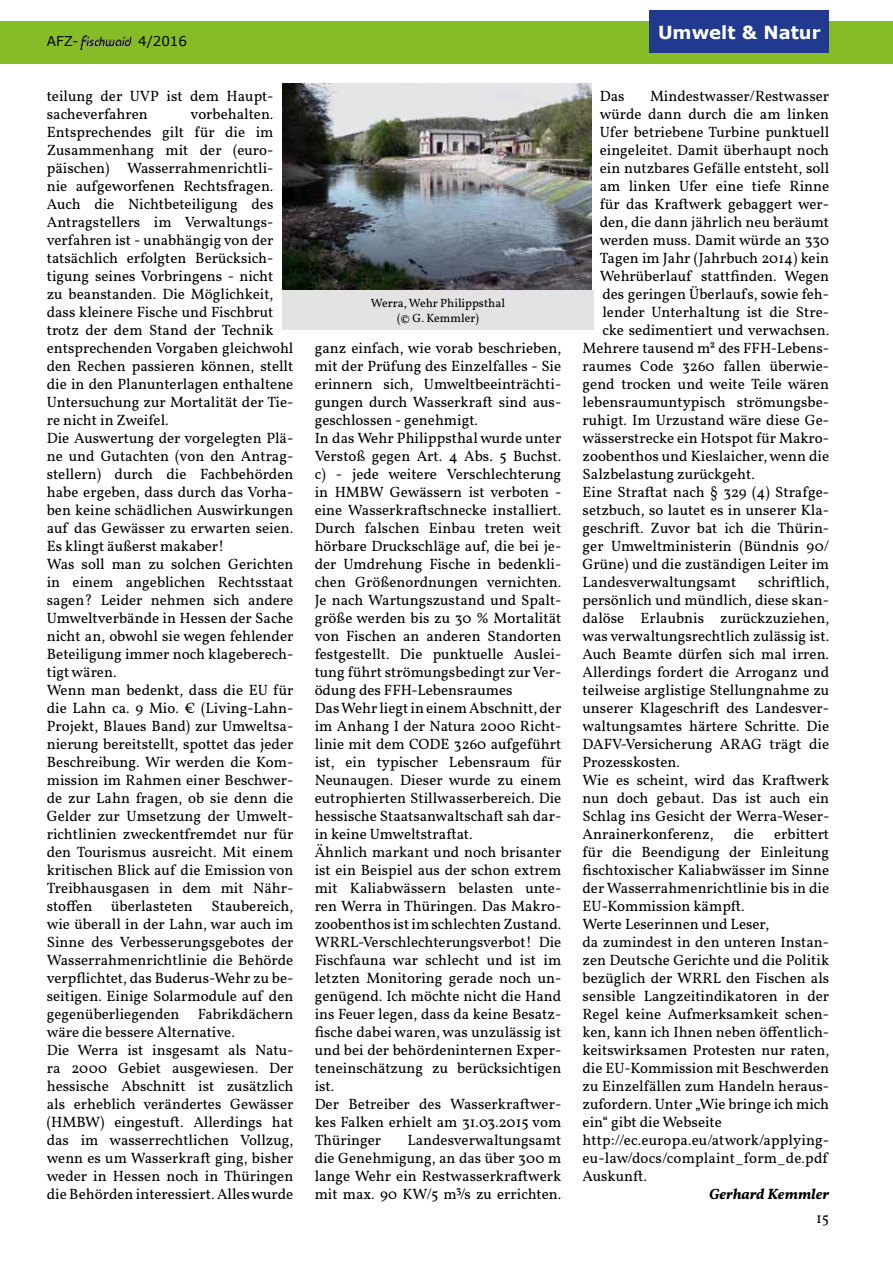
<style>
.page{position:relative;width:893px;height:1263px;background:#fff}
.page>*{position:absolute;margin:0;border:0;box-sizing:border-box;transform-origin:0 0}
.t1{font:700 18px "Verdana";color:#fff}
.t2{font:15px/18px "Vollkorn";color:#000}
.t3{font:italic 600 15px "Vollkorn";color:#000}
.t4{font:13.5px "Verdana";color:#000}
.t5{font:12px/14.4px "Vollkorn";color:#000;text-align:center}
</style>
<div class="page">
<div style="left:0;top:21px;width:893px;height:43px;background:#86bc25"></div>
<img style="left:81px;top:36px;width:51px;height:13px">
<img style="left:282px;top:83px;width:309px;height:206px">
<div style="left:649px;top:11px;width:180px;height:42px;background:#213a8f"></div>
<div style="left:282px;top:290px;width:312px;height:40px;background:#e3e3e3"></div>
<p class="t4" style="left:47px;top:32px;width:33px">AFZ-</p>
<p class="t4" style="left:138px;top:32px;width:51px">4/2016</p>
<p class="t2" style="left:47px;top:87px;width:228px">teilung der UVP ist dem Haupt&shy;sacheverfahren</p>
<p class="t2" style="left:47px;top:105px;width:248px;text-indent:144px">vorbehalten.<br>Entsprechendes gilt für die im<br>Zusammenhang mit der (euro&shy;päischen) Wasserrahmenrichtli&shy;nie aufgeworfenen Rechtsfragen.<br>Auch die Nichtbeteiligung des<br>Antragstellers im Verwaltungs&shy;verfahren ist - unabhängig von der tatsächlich erfolgten Berücksich&shy;tigung seines Vorbringens - nicht<br>zu beanstanden. Die Möglichkeit, dass kleinere Fische und Fischbrut trotz der dem Stand der Technik entsprechenden Vorgaben gleichwohl den Rechen passieren können, stellt die in den Planunterlagen enthaltene<br>Untersuchung zur Mortalität der Tie&shy;re nicht in Zweifel.<br>Die Auswertung der vorgelegten Plä&shy;ne und Gutachten (von den Antrag&shy;stellern) durch die Fachbehörden habe ergeben, dass durch das Vorha&shy;ben keine schädlichen Auswirkungen auf das Gewässer zu erwarten seien.<br>Es klingt äußerst makaber!<br>Was soll man zu solchen Gerichten in einem angeblichen Rechtsstaat sagen? Leider nehmen sich andere<br>Umweltverbände in Hessen der Sache nicht an, obwohl sie wegen fehlender<br>Beteiligung immer noch klageberech&shy;tigt wären.<br>Wenn man bedenkt, dass die EU für die Lahn ca. 9 Mio. € (Living-Lahn-<br>Projekt, Blaues Band) zur Umweltsa&shy;nierung bereitstellt, spottet das jeder<br>Beschreibung. Wir werden die Kom&shy;mission im Rahmen einer Beschwer&shy;de zur Lahn fragen, ob sie denn die<br>Gelder zur Umsetzung der Umwelt&shy;richtlinien zweckentfremdet nur für den Tourismus ausreicht. Mit einem kritischen Blick auf die Emission von<br>Treibhausgasen in dem mit Nähr&shy;stoffen</p>
<p class="t2" style="left:47px;top:897px;width:248px;text-indent:165px">Staubereich, wie überall in der Lahn, war auch im Sinne des Verbesserungsgebotes der Wasserrahmenrichtlinie die Behörde verpflichtet, das Buderus-Wehr zu be&shy;seitigen. Einige Solarmodule auf den gegenüberliegenden Fabrikdächern wäre die bessere Alternative.<br>Die Werra ist insgesamt als Natu&shy;ra 2000 Gebiet ausgewiesen. Der hessische Abschnitt ist zusätzlich als erheblich verändertes Gewässer (HMBW) eingestuft. Allerdings hat das im wasserrechtlichen Vollzug, wenn es um Wasserkraft ging, bisher weder in Hessen noch in Thüringen die Behörden interessiert. Alles wurde</p>
<p class="t2" style="left:111px;top:897px;width:83px">überlasteten</p>
<p class="t5" style="left:371px;top:296px;width:136px">Werra, Wehr Philippsthal (© G. Kemmler)</p>
<p class="t2" style="left:315px;top:339px;width:248px">ganz einfach, wie vorab beschrieben, mit der Prüfung des Einzelfalles - Sie erinnern sich, Umweltbeeinträchti&shy;gungen durch Wasserkraft sind aus&shy;geschlossen - genehmigt.<br>In das Wehr Philippsthal wurde unter Verstoß gegen Art. 4 Abs. 5 Buchst. c) - jede weitere Verschlechterung in HMBW Gewässern ist verboten - eine Wasserkraftschnecke installiert.<br>Durch falschen Einbau treten weit hörbare Druckschläge auf, die bei je&shy;der Umdrehung Fische in bedenkli&shy;chen Größenordnungen vernichten.<br>Je nach Wartungszustand und Spalt&shy;größe werden bis zu 30 % Mortalität von Fischen an anderen Standorten festgestellt. Die punktuelle Auslei&shy;tung führt strömungsbedingt zur Ver&shy;ödung des FFH-Lebensraumes<br>Das Wehr liegt in einem Abschnitt, der im Anhang I der Natura 2000 Richt&shy;linie mit dem CODE 3260 aufgeführt ist, ein typischer Lebensraum für Neunaugen. Dieser wurde zu einem eutrophierten Stillwasserbereich. Die hessische Staatsanwaltschaft sah dar&shy;in keine Umweltstraftat.<br>Ähnlich markant und noch brisanter ist ein Beispiel aus der schon extrem mit Kaliabwässern belasten unte&shy;ren Werra in Thüringen. Das Makro&shy;zoobenthos ist im schlechten Zustand.<br>WRRL-Verschlechterungsverbot! Die Fischfauna war schlecht und ist im letzten Monitoring gerade noch un&shy;genügend. Ich möchte nicht die Hand ins Feuer legen, dass da keine Besatz&shy;fische dabei waren, was unzulässig ist und bei der behördeninternen Exper&shy;teneinschätzung zu berücksichtigen ist.<br>Der Betreiber des Wasserkraftwer&shy;kes Falken erhielt am 31.03.2015 vom Thüringer</p>
<p class="t2" style="left:315px;top:1131px;width:248px;text-align:justify;text-indent:93px">Landesverwaltungsamt die Genehmigung, an das über 300 m lange Wehr ein Restwasserkraftwerk mit max. 90 KW/5 m³/s zu errichten.</p>
<p class="t1" style="left:658px;top:19px;width:164px">Umwelt &amp; Natur</p>
<p class="t2" style="left:600px;top:87px;width:26px">Das</p>
<p class="t2" style="left:650px;top:87px;width:181px">Mindestwasser/Restwasser</p>
<p class="t2" style="left:600px;top:105px;width:231px">würde dann durch die am linken</p>
<p class="t2" style="left:600px;top:123px;width:231px">Ufer betriebene Turbine punktuell</p>
<p class="t2" style="left:600px;top:141px;width:231px">eingeleitet. Damit überhaupt noch</p>
<p class="t2" style="left:600px;top:159px;width:231px">ein nutzbares Gefälle entsteht, soll</p>
<p class="t2" style="left:600px;top:177px;width:231px">am linken Ufer eine tiefe Rinne</p>
<p class="t2" style="left:600px;top:195px;width:231px">für das Kraftwerk gebaggert wer-</p>
<p class="t2" style="left:600px;top:213px;width:231px">den, die dann jährlich neu beräumt</p>
<p class="t2" style="left:600px;top:231px;width:231px">werden muss. Damit würde an 330</p>
<p class="t2" style="left:600px;top:249px;width:231px">Tagen im Jahr (Jahrbuch 2014) kein</p>
<p class="t2" style="left:600px;top:267px;width:231px">Wehrüberlauf stattfinden. Wegen</p>
<p class="t2" style="left:602px;top:285px;width:228px">des geringen Überlaufs, sowie feh-</p>
<p class="t2" style="left:602px;top:303px;width:228px">lender Unterhaltung ist die Stre-</p>
<p class="t2" style="left:602px;top:321px;width:228px">cke sedimentiert und verwachsen.</p>
<p class="t2" style="left:583px;top:339px;width:248px">Mehrere tausend m² des FFH-Lebens-</p>
<p class="t2" style="left:583px;top:357px;width:248px">raumes Code 3260 fallen überwie-</p>
<p class="t2" style="left:583px;top:375px;width:248px">gend trocken und weite Teile wären</p>
<p class="t2" style="left:583px;top:393px;width:248px">lebensraumuntypisch strömungsbe-</p>
<p class="t2" style="left:583px;top:411px;width:248px">ruhigt. Im Urzustand wäre diese Ge-</p>
<p class="t2" style="left:583px;top:429px;width:248px">wässerstrecke ein Hotspot für Makro-</p>
<p class="t2" style="left:583px;top:447px;width:248px">zoobenthos und Kieslaicher, wenn die</p>
<p class="t2" style="left:583px;top:465px;width:174px">Salzbelastung zurückgeht.</p>
<p class="t2" style="left:583px;top:483px;width:248px">Eine Straftat nach § 329 (4) Strafge-</p>
<p class="t2" style="left:583px;top:501px;width:248px">setzbuch, so lautet es in unserer Kla-</p>
<p class="t2" style="left:583px;top:519px;width:248px">geschrift. Zuvor bat ich die Thürin-</p>
<p class="t2" style="left:583px;top:537px;width:248px">ger Umweltministerin (Bündnis 90/</p>
<p class="t2" style="left:583px;top:555px;width:248px">Grüne) und die zuständigen Leiter im</p>
<p class="t2" style="left:583px;top:573px;width:155px">Landesverwaltungsamt</p>
<p class="t2" style="left:583px;top:573px;width:248px;text-indent:176px">schriftlich, persönlich und mündlich, diese skan&shy;dalöse Erlaubnis zurückzuziehen, was verwaltungsrechtlich zulässig ist.<br>Auch Beamte dürfen sich mal irren.<br>Allerdings fordert die Arroganz und teilweise arglistige Stellungnahme zu unserer Klageschrift des Landesver&shy;waltungsamtes härtere Schritte. Die<br>DAFV-Versicherung ARAG trägt die<br>Prozesskosten.<br>Wie es scheint, wird das Kraftwerk nun doch gebaut. Das ist auch ein<br>Schlag ins Gesicht der Werra-Weser-<br>Anrainerkonferenz,</p>
<p class="t2" style="left:583px;top:825px;width:248px;text-indent:192px">erbittert für die Beendigung der Einleitung fischtoxischer Kaliabwässer im Sinne der Wasserrahmenrichtlinie bis in die<br>EU-Kommission kämpft.<br>Werte Leserinnen und Leser,<br>da zumindest in den unteren Instan&shy;zen Deutsche Gerichte und die Politik bezüglich der WRRL den Fischen als sensible Langzeitindikatoren in der<br>Regel keine Aufmerksamkeit schen&shy;ken, kann ich Ihnen neben öffentlich&shy;keitswirksamen Protesten nur raten, die EU-Kommission mit Beschwerden zu Einzelfällen zum Handeln heraus&shy;zufordern. Unter „Wie bringe ich mich ein“ gibt die Webseite http://ec.europa.eu/atwork/applying&shy;eu-law/docs/complaint_form_de.pdf<br>Auskunft.</p>
<p class="t3" style="left:709px;top:1184px;width:121px">Gerhard Kemmler</p>
<p class="t2" style="left:734px;top:825px;width:22px">die</p>
<p class="t2" style="left:816px;top:1209px;width:15px">15</p>
</div>
